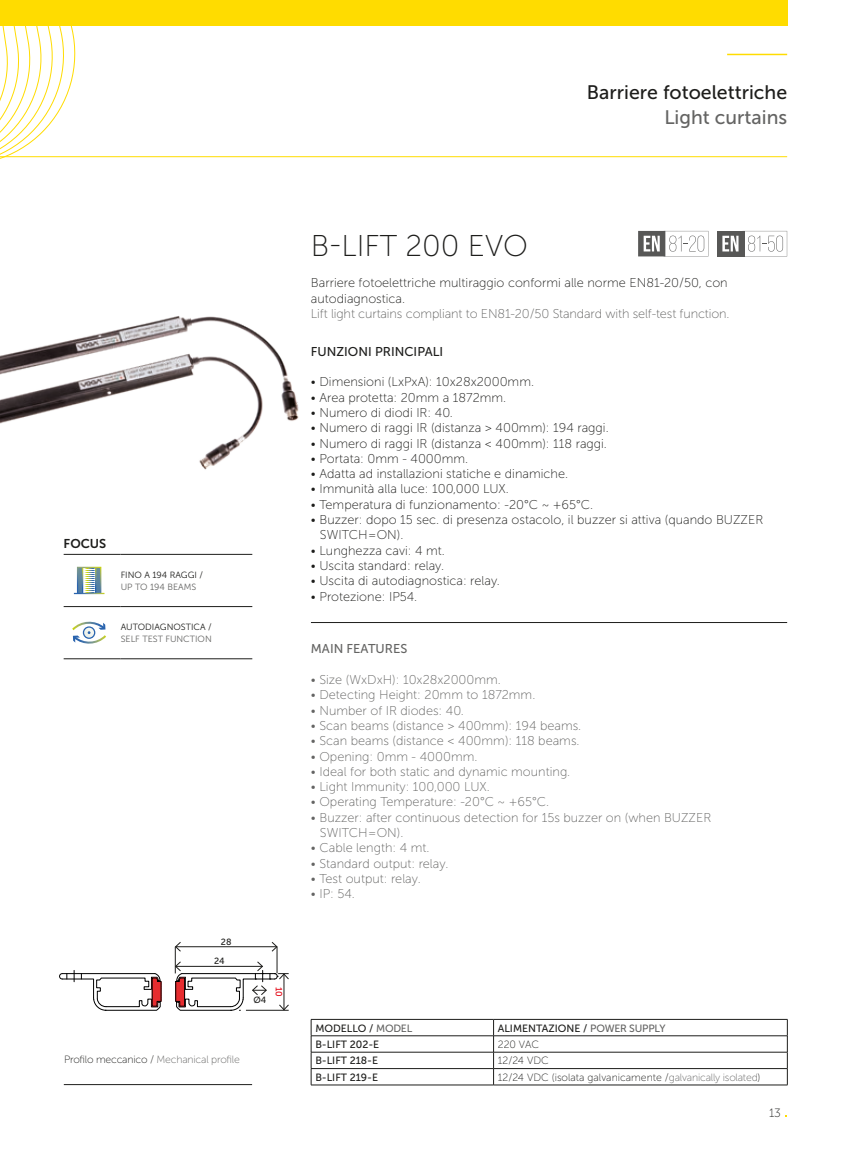
<style>
.page{position:relative;width:851px;height:1149px;background:#fff}
.page>*{position:absolute;margin:0;border:0;box-sizing:border-box;transform-origin:0 0}
.t1{font:30px "Museo Sans 100";color:#1d1d1b}
.t2{font:19.5px "Museo Sans 500";color:#1d1d1b}
.t3{font:19.5px "Museo Sans 500";color:#646463}
.t4{font:12.75px/15.3px "Museo Sans 100";color:#1d1d1b}
.t5{font:12.75px/15.3px "Museo Sans 100";color:#646463}
.t6{font:12.75px "Museo Sans 500";color:#1d1d1b}
.t7{font:12.75px "Museo Sans 500";color:#646463}
.t8{font:12.75px "Museo Sans 700";color:#1d1d1b}
.t9{font:12px "Museo Sans 100";color:#1d1d1b}
.t10{font:10.5px "Museo Sans 500";color:#1d1d1b}
.t11{font:10.5px "Museo Sans 100";color:#1d1d1b}
.t12{font:10.5px "Museo Sans 100";letter-spacing:-.02em;color:#1d1d1b}
.t13{font:9px "Museo Sans 300";color:#1d1d1b}
.t14{font:9px "Museo Sans 300";color:#646463}
.t15{font:9px "Museo Sans 500";color:#1d1d1b}
.t16{font:9px "Museo Sans 500";color:#e30614}
.s1{color:#646463}
</style>
<div class="page">
<svg style="left:0;top:26px;width:81px;height:133px"></svg>
<hr style="left:727px;top:54px;width:60px;height:1px;background:#ffdc00">
<hr style="left:0;top:156px;width:787px;height:1px;background:#ffdc00">
<div style="left:0;top:0;width:787px;height:26px;background:#ffdc00"></div>
<hr style="left:64px;top:1083px;width:188px;height:1px;background:#1d1d1b">
<img style="left:0;top:316px;width:299px;height:154px">
<svg style="left:60px;top:970px;width:102px;height:40px"></svg>
<svg style="left:175px;top:942px;width:114px;height:68px"></svg>
<svg style="left:638px;top:231px;width:70px;height:25px"></svg>
<div style="left:716px;top:231px;width:28px;height:25px;background:#575756"></div>
<svg style="left:722px;top:231px;width:65px;height:25px"></svg>
<hr style="left:311px;top:622px;width:476px;height:1px;background:#1d1d1b">
<hr style="left:311px;top:1018px;width:182px;height:1px;background:#1d1d1b">
<hr style="left:493px;top:1018px;width:294px;height:1px;background:#1d1d1b">
<hr style="left:311px;top:1035px;width:182px;height:1px;background:#1d1d1b">
<hr style="left:493px;top:1035px;width:294px;height:1px;background:#1d1d1b">
<hr style="left:311px;top:1051px;width:182px;height:1px;background:#1d1d1b">
<hr style="left:493px;top:1051px;width:294px;height:1px;background:#1d1d1b">
<hr style="left:311px;top:1067px;width:182px;height:1px;background:#1d1d1b">
<svg style="left:311px;top:1019px;width:1px;height:65px"></svg>
<hr style="left:493px;top:1067px;width:294px;height:1px;background:#1d1d1b">
<svg style="left:493px;top:1019px;width:1px;height:65px"></svg>
<svg style="left:787px;top:1019px;width:1px;height:65px"></svg>
<hr style="left:311px;top:1084px;width:182px;height:1px;background:#1d1d1b">
<hr style="left:493px;top:1084px;width:294px;height:1px;background:#1d1d1b">
<hr style="left:64px;top:554px;width:57px;height:1px;background:#1d1d1b">
<hr style="left:121px;top:554px;width:131px;height:1px;background:#1d1d1b">
<hr style="left:64px;top:606px;width:57px;height:1px;background:#1d1d1b">
<hr style="left:121px;top:606px;width:131px;height:1px;background:#1d1d1b">
<hr style="left:64px;top:658px;width:57px;height:1px;background:#1d1d1b">
<hr style="left:121px;top:658px;width:131px;height:1px;background:#1d1d1b">
<svg style="left:76px;top:566px;width:26px;height:26px"></svg>
<svg style="left:72px;top:621px;width:34px;height:23px"></svg>
<h2 class="t2" style="left:587px;top:81px;width:202px">Barriere fotoelettriche</h2>
<h2 class="t3" style="left:664px;top:107px;width:124px">Light curtains</h2>
<p class="t8" style="left:64px;top:536px;width:44px">FOCUS</p>
<p class="t13" style="left:121px;top:569px;width:84px">FINO A 194 RAGGI /</p>
<p class="t14" style="left:121px;top:581px;width:77px">UP TO 194 BEAMS</p>
<p class="t13" style="left:121px;top:622px;width:92px">AUTODIAGNOSTICA /</p>
<p class="t14" style="left:121px;top:634px;width:93px">SELF TEST FUNCTION</p>
<p class="t15" style="left:221px;top:936px;width:12px">28</p>
<p class="t15" style="left:214px;top:955px;width:12px">24</p>
<p class="t15" style="left:253px;top:994px;width:14px">Ø4</p>
<p class="t16" style="left:284px;top:986px;width:12px;rotate:90deg">10</p>
<p class="t12" style="left:64px;top:1053px;width:177px">Profilo meccanico / <span class="s1">Mechanical profile</span></p>
<h1 class="t1" style="left:311px;top:230px;width:218px">B-LIFT 200 EVO</h1>
<p class="t4" style="left:311px;top:275px;width:418px">Barriere fotoelettriche multiraggio conformi alle norme EN81-20/50, con autodiagnostica.</p>
<p class="t5" style="left:311px;top:306px;width:420px">Lift light curtains compliant to EN81-20/50 Standard with self-test function.</p>
<p class="t6" style="left:311px;top:344px;width:134px">FUNZIONI PRINCIPALI</p>
<p class="t4" style="left:311px;top:374px;width:225px">• Dimensioni (LxPxA): 10x28x2000mm.</p>
<p class="t4" style="left:311px;top:389px;width:197px">• Area protetta: 20mm a 1872mm.</p>
<p class="t4" style="left:311px;top:405px;width:143px">• Numero di diodi IR: 40.</p>
<p class="t4" style="left:311px;top:420px;width:299px">• Numero di raggi IR (distanza &gt; 400mm): 194 raggi.</p>
<p class="t4" style="left:311px;top:435px;width:297px">• Numero di raggi IR (distanza &lt; 400mm): 118 raggi.</p>
<p class="t4" style="left:311px;top:451px;width:159px">• Portata: 0mm - 4000mm.</p>
<p class="t4" style="left:311px;top:466px;width:259px">• Adatta ad installazioni statiche e dinamiche.</p>
<p class="t4" style="left:311px;top:481px;width:199px">• Immunità alla luce: 100,000 LUX.</p>
<p class="t4" style="left:311px;top:496px;width:284px">• Temperatura di funzionamento: -20°C ~ +65°C.</p>
<p class="t4" style="left:320px;top:512px;width:445px;text-indent:-9px">• Buzzer: dopo 15 sec. di presenza ostacolo, il buzzer si attiva (quando BUZZER<br>SWITCH=ON).</p>
<p class="t4" style="left:311px;top:542px;width:135px">• Lunghezza cavi: 4 mt.</p>
<p class="t4" style="left:311px;top:558px;width:135px">• Uscita standard: relay.</p>
<p class="t4" style="left:311px;top:573px;width:190px">• Uscita di autodiagnostica: relay.</p>
<p class="t4" style="left:311px;top:588px;width:108px">• Protezione: IP54.</p>
<p class="t7" style="left:311px;top:641px;width:98px">MAIN FEATURES</p>
<p class="t5" style="left:311px;top:672px;width:191px">• Size (WxDxH): 10x28x2000mm.</p>
<p class="t5" style="left:311px;top:687px;width:226px">• Detecting Height: 20mm to 1872mm.</p>
<p class="t5" style="left:311px;top:702px;width:154px">• Number of IR diodes: 40.</p>
<p class="t5" style="left:311px;top:717px;width:272px">• Scan beams (distance &gt; 400mm): 194 beams.</p>
<p class="t5" style="left:311px;top:733px;width:270px">• Scan beams (distance &lt; 400mm): 118 beams.</p>
<p class="t5" style="left:311px;top:748px;width:168px">• Opening: 0mm - 4000mm.</p>
<p class="t5" style="left:311px;top:763px;width:261px">• Ideal for both static and dynamic mounting.</p>
<p class="t5" style="left:311px;top:779px;width:180px">• Light Immunity: 100,000 LUX.</p>
<p class="t5" style="left:311px;top:794px;width:240px">• Operating Temperature: -20°C ~ +65°C.</p>
<p class="t5" style="left:320px;top:809px;width:393px;text-indent:-9px">• Buzzer: after continuous detection for 15s buzzer on (when BUZZER<br>SWITCH=ON).</p>
<p class="t5" style="left:311px;top:840px;width:120px">• Cable length: 4 mt.</p>
<p class="t5" style="left:311px;top:855px;width:139px">• Standard output: relay.</p>
<p class="t5" style="left:311px;top:870px;width:111px">• Test output: relay.</p>
<p class="t5" style="left:311px;top:886px;width:45px">• IP: 54.</p>
<p class="t10" style="left:315px;top:1021px;width:98px">MODELLO / <span class="s1">MODEL</span></p>
<p class="t10" style="left:497px;top:1021px;width:169px">ALIMENTAZIONE / <span class="s1">POWER SUPPLY</span></p>
<p class="t10" style="left:315px;top:1038px;width:65px">B-LIFT 202-E</p>
<p class="t12" style="left:497px;top:1038px;width:43px">220 VAC</p>
<p class="t10" style="left:315px;top:1054px;width:64px">B-LIFT 218-E</p>
<p class="t12" style="left:497px;top:1054px;width:53px">12/24 VDC</p>
<p class="t10" style="left:315px;top:1070px;width:64px">B-LIFT 219-E</p>
<p class="t11" style="left:497px;top:1071px;width:264px">12/24 VDC (isolata galvanicamente /<span class="s1">galvanically isolated</span>)</p>
<p class="t9" style="left:768px;top:1106px;width:13px">13</p>
</div>
